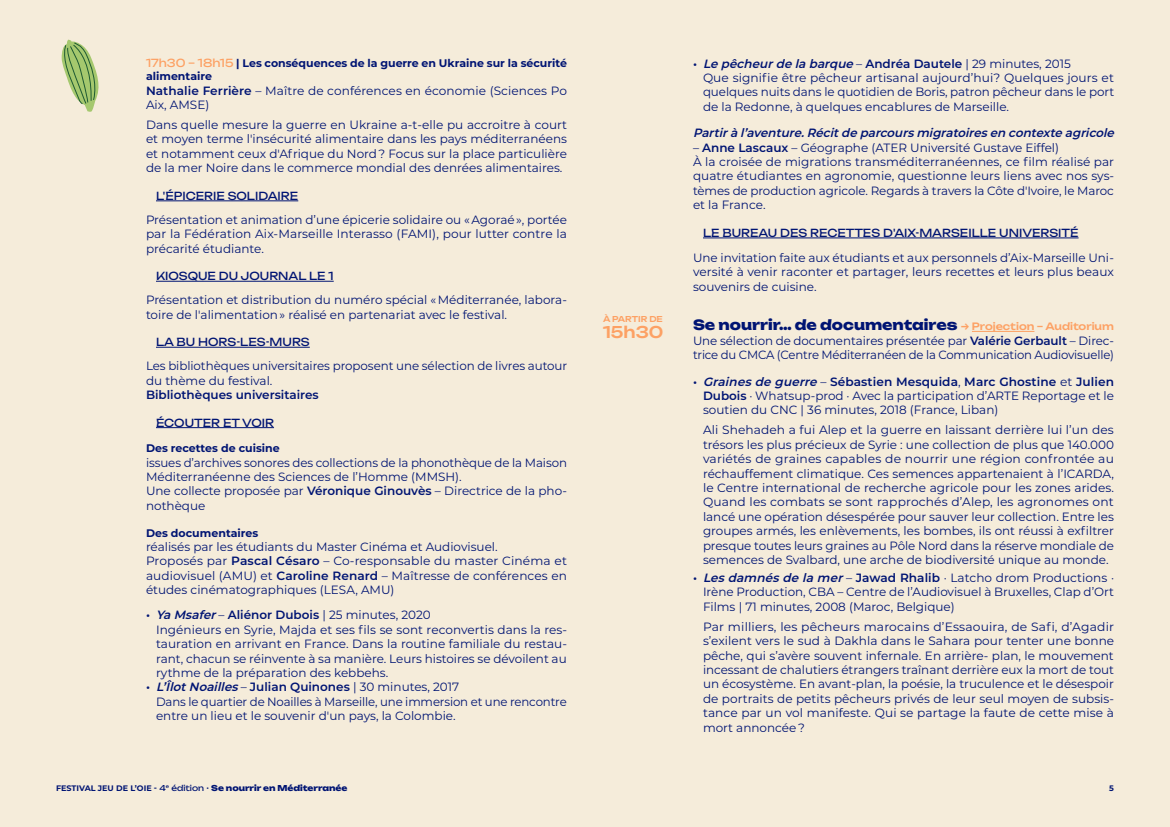
<style>
.page{position:relative;width:1170px;height:827px;background:#f5ecda}
.page>*{position:absolute;margin:0;border:0;box-sizing:border-box;transform-origin:0 0}
.t1{font:500 16px "Unbounded";color:#fda164}
.t2{font:800 14px "Unbounded";color:#001473}
.t3{font:12px/14.4px "Montserrat";color:#001473}
.t4{font:italic 600 12px "Montserrat";color:#001473}
.t5{font:600 12px "Montserrat";color:#001473}
.t6{font:11px "Unbounded";color:#001473}
.t7{font:700 11px/13.2px "Montserrat";color:#001473}
.t8{font:800 8px "Unbounded";color:#001473}
.t9{font:500 8px "Unbounded";letter-spacing:-.005em;color:#fda164}
.t10{font:700 8px "Montserrat";color:#001473}
.s1{font-family:"Unbounded";font-weight:400;color:#fda164}
.s2{font-weight:600}
.s3{font-weight:600;font-style:italic}
.s4{font-weight:500;font-size:10px;color:#fda164}
.s5{font-family:"Montserrat";font-weight:700}
.s6{font-weight:400}
</style>
<div class="page">
<hr style="left:156px;top:201px;width:142px;height:1px;background:#001473">
<hr style="left:156px;top:281px;width:178px;height:1px;background:#001473">
<hr style="left:156px;top:347px;width:154px;height:1px;background:#001473">
<hr style="left:156px;top:427px;width:118px;height:1px;background:#001473">
<hr style="left:703px;top:238px;width:376px;height:1px;background:#001473">
<hr style="left:972px;top:331px;width:62px;height:1px;background:#fda164">
<svg style="left:61px;top:40px;width:38px;height:72px"></svg>
<p class="t7" style="left:146px;top:56px;width:422px"><span class="s1">17h30 – 18h15</span> | Les conséquences de la guerre en Ukraine sur la sécurité alimentaire</p>
<p class="t3" style="left:146px;top:83px;width:422px"><span class="s2">Nathalie Ferrière</span> – Maître de conférences en économie (Sciences Po<br>Aix, AMSE)</p>
<p class="t3" style="left:146px;top:117px;width:423px;text-align:justify">Dans quelle mesure la guerre en Ukraine a-t-elle pu accroitre à court et moyen terme l'insécurité alimentaire dans les pays méditerranéens et notamment ceux d'Afrique du Nord ? Focus sur la place particulière de la mer Noire dans le commerce mondial des denrées alimentaires.</p>
<p class="t6" style="left:156px;top:187px;width:144px">L'ÉPICERIE SOLIDAIRE</p>
<p class="t3" style="left:146px;top:212px;width:423px;text-align:justify">Présentation et animation d’une épicerie solidaire ou « Agoraé », portée par la Fédération Aix-Marseille Interasso (FAMI), pour lutter contre la précarité étudiante.</p>
<p class="t6" style="left:156px;top:267px;width:179px">KIOSQUE DU JOURNAL LE 1</p>
<p class="t3" style="left:146px;top:292px;width:422px">Présentation et distribution du numéro spécial « Méditerranée, labora&shy;toire de l'alimentation » réalisé en partenariat avec le festival.</p>
<p class="t6" style="left:156px;top:333px;width:155px">LA BU HORS-LES-MURS</p>
<p class="t3" style="left:146px;top:358px;width:423px">Les bibliothèques universitaires proposent une sélection de livres autour du thème du festival.</p>
<p class="t5" style="left:146px;top:386px;width:174px">Bibliothèques universitaires</p>
<p class="t6" style="left:156px;top:414px;width:120px">ÉCOUTER ET VOIR</p>
<p class="t7" style="left:146px;top:441px;width:135px">Des recettes de cuisine</p>
<p class="t3" style="left:146px;top:455px;width:423px">issues d’archives sonores des collections de la phonothèque de la Maison Méditerranéenne des Sciences de l’Homme (MMSH).<br>Une collecte proposée par <span class="s2">Véronique Ginouvès</span> – Directrice de la pho&shy;nothèque</p>
<p class="t7" style="left:146px;top:525px;width:114px">Des documentaires</p>
<p class="t3" style="left:146px;top:539px;width:423px">réalisés par les étudiants du Master Cinéma et Audiovisuel.<br>Proposés par <span class="s2">Pascal Césaro</span> – Co-responsable du master Cinéma et audiovisuel (AMU) et <span class="s2">Caroline Renard</span> – Maîtresse de conférences en études cinématographiques (LESA, AMU)</p>
<p class="t3" style="left:156px;top:607px;width:413px;text-indent:-10px"><span class="s2">•</span> <span class="s3">Ya Msafer</span>– <span class="s2">Aliénor Dubois</span> | 25 minutes, 2020<br>Ingénieurs en Syrie, Majda et ses fils se sont reconvertis dans la res&shy;tauration en arrivant en France. Dans la routine familiale du restau&shy;rant, chacun se réinvente à sa manière. Leurs histoires se dévoilent au rythme de la préparation des kebbehs.</p>
<p class="t3" style="left:156px;top:679px;width:412px;text-indent:-10px"><span class="s2">•</span> <span class="s3">L’ÎlotNoailles</span>– <span class="s2">Julian Quinones</span> | 30 minutes, 2017<br>Dans le quartier de Noailles à Marseille, une immersion et une rencontre entre un lieu et le souvenir d'un pays, la Colombie.</p>
<p class="t9" style="left:603px;top:313px;width:61px">À PARTIR DE</p>
<h1 class="t1" style="left:603px;top:319px;width:62px">15h30</h1>
<p class="t3" style="left:703px;top:56px;width:413px;text-indent:-10px"><span class="s2">•</span> <span class="s3">Le pêcheurde la barque</span> – <span class="s2">Andréa Dautele</span> | 29 minutes, 2015<br>Que signifie être pêcheur artisanal aujourd’hui? Quelques jours et quelques nuits dans le quotidien de Boris, patron pêcheur dans le port de la Redonne, à quelques encablures de Marseille.</p>
<p class="t4" style="left:693px;top:124px;width:426px">Partirà l’aventure.Récitde parcoursmigratoiresen contexte agricole</p>
<p class="t3" style="left:693px;top:140px;width:423px">– <span class="s2">Anne Lascaux</span> – Géographe (ATER Université Gustave Eiffel)<br>À la croisée de migrations transméditerranéennes, ce film réalisé par quatre étudiantes en agronomie, questionne leurs liens avec nos sys&shy;tèmes de production agricole. Regards à travers la Côte d'Ivoire, le Maroc et la France.</p>
<p class="t6" style="left:703px;top:224px;width:377px">LE BUREAU DES RECETTES D'AIX-MARSEILLE UNIVERSITÉ</p>
<p class="t3" style="left:693px;top:250px;width:423px;text-align:justify">Une invitation faite aux étudiants et aux personnels d’Aix-Marseille Uni&shy;versité à venir raconter et partager, leurs recettes et leurs plus beaux souvenirs de cuisine.</p>
<p class="t2" style="left:693px;top:313px;width:423px">Se nourrir… de documentaires <span class="s4">→ Projection – Auditorium</span></p>
<p class="t3" style="left:693px;top:333px;width:423px">Une sélection de documentaires présentée par <span class="s2">Valérie Gerbault</span> – Direc&shy;trice du CMCA (Centre Méditerranéen de la Communication Audiovisuelle)</p>
<p class="t3" style="left:703px;top:374px;width:412px;text-align:justify;text-indent:-10px"><span class="s2">•</span> <span class="s3">Grainesde guerre</span>– <span class="s2">Sébastien Mesquida</span>, <span class="s2">Marc Ghostine</span> et <span class="s2">Julien Dubois</span> · Whatsup-prod · Avec la participation d’ARTE Reportage et le soutien du CNC | 36 minutes, 2018 (France, Liban)</p>
<p class="t3" style="left:703px;top:423px;width:413px;text-align:justify">Ali Shehadeh a fui Alep et la guerre en laissant derrière lui l’un des trésors les plus précieux de Syrie : une collection de plus que 140.000 variétés de graines capables de nourrir une région confrontée au réchauffement climatique. Ces semences appartenaient à l’ICARDA, le Centre international de recherche agricole pour les zones arides.<br>Quand les combats se sont rapprochés d’Alep, les agronomes ont lancé une opération désespérée pour sauver leur collection. Entre les groupes armés, les enlèvements, les bombes, ils ont réussi à exfiltrer presque toutes leurs graines au Pôle Nord dans la réserve mondiale de semences de Svalbard, une arche de biodiversité unique au monde.</p>
<p class="t3" style="left:703px;top:570px;width:413px;text-align:justify;text-indent:-10px"><span class="s2">•</span> <span class="s3">Lesdamnésde la mer</span>– <span class="s2">Jawad Rhalib</span> · Latcho drom Productions · Irène Production, CBA – Centre de l’Audiovisuel à Bruxelles, Clap d’Ort Films | 71 minutes, 2008 (Maroc, Belgique)</p>
<p class="t3" style="left:703px;top:619px;width:413px;text-align:justify">Par milliers, les pêcheurs marocains d’Essaouira, de Safi, d’Agadir s’exilent vers le sud à Dakhla dans le Sahara pour tenter une bonne pêche, qui s’avère souvent infernale. En arrière- plan, le mouvement incessant de chalutiers étrangers traînant derrière eux la mort de tout un écosystème. En avant-plan, la poésie, la truculence et le désespoir de portraits de petits pêcheurs privés de leur seul moyen de subsis&shy;tance par un vol manifeste. Qui se partage la faute de cette mise à mort annoncée ?</p>
<p class="t8" style="left:56px;top:781px;width:293px"><span class="s5">FESTIVAL JEU DE L’OIE -</span> <span class="s6">4</span><sup>e</sup> <span class="s6">édition</span> <span class="s5">·</span> Se nourrir en Méditerranée</p>
<p class="t10" style="left:1109px;top:782px;width:6px">5</p>
</div>
